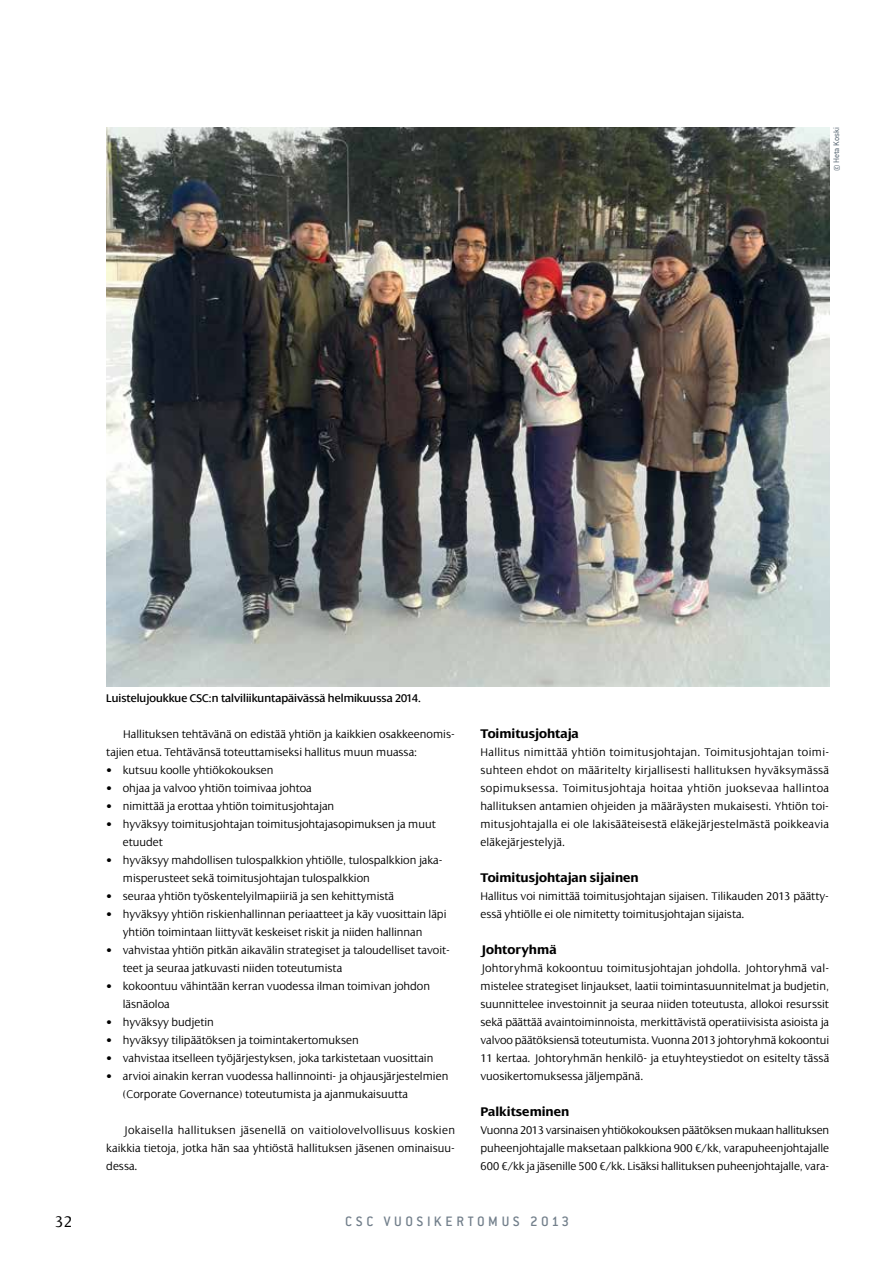
<style>
.page{position:relative;width:893px;height:1263px;background:#fff}
.page>*{position:absolute;margin:0;border:0;box-sizing:border-box;transform-origin:0 0}
.t1{font:300 16.5px "Dialog";color:#000}
.t2{font:500 15px "Conduit ITC Std";letter-spacing:.235em;color:#727f8b}
.t3{font:700 13.5px "Dialog";color:#000}
.t4{font:300 12px/18px "Dialog";color:#000}
.t5{font:12px "Dialog";color:#000}
.t6{font:300 9px "Conduit ITC Std";letter-spacing:-.01em;color:#485865}
</style>
<div class="page">
<img style="left:106px;top:128px;width:723px;height:559px">
<p class="t6" style="left:831px;top:171px;width:45px;rotate:-90deg">© Heta Koski</p>
<p class="t5" style="left:106px;top:692px;width:316px">Luistelujoukkue CSC:n talviliikuntapäivässä helmikuussa 2014.</p>
<p class="t4" style="left:106px;top:725px;width:350px;text-indent:17px">Hallituksen tehtävänä on edistää yhtiön ja kaikkien osakkeenomis&shy;tajien etua. Tehtävänsä toteuttamiseksi hallitus muun muassa:</p>
<p class="t4" style="left:106px;top:761px;width:169px">• kutsuu koolle yhtiökokouksen</p>
<p class="t4" style="left:106px;top:779px;width:207px">• ohjaa ja valvoo yhtiön toimivaa johtoa</p>
<p class="t4" style="left:106px;top:797px;width:229px">• nimittää ja erottaa yhtiön toimitusjohtajan</p>
<p class="t4" style="left:123px;top:815px;width:314px;text-indent:-16px">• hyväksyy toimitusjohtajan toimitusjohtajasopimuksen ja muut etuudet</p>
<p class="t4" style="left:123px;top:851px;width:321px;text-indent:-16px">• hyväksyy mahdollisen tulospalkkion yhtiölle, tulospalkkion jaka&shy;misperusteet sekä toimitusjohtajan tulospalkkion</p>
<p class="t4" style="left:106px;top:887px;width:289px">• seuraa yhtiön työskentelyilmapiiriä ja sen kehittymistä</p>
<p class="t4" style="left:123px;top:905px;width:325px;text-indent:-16px">• hyväksyy yhtiön riskienhallinnan periaatteet ja käy vuosittain läpi yhtiön toimintaan liittyvät keskeiset riskit ja niiden hallinnan</p>
<p class="t4" style="left:123px;top:941px;width:329px;text-indent:-16px">• vahvistaa yhtiön pitkän aikavälin strategiset ja taloudelliset tavoit&shy;teet ja seuraa jatkuvasti niiden toteutumista</p>
<p class="t4" style="left:123px;top:977px;width:309px;text-indent:-16px">• kokoontuu vähintään kerran vuodessa ilman toimivan johdon läsnäoloa</p>
<p class="t4" style="left:106px;top:1013px;width:109px">• hyväksyy budjetin</p>
<p class="t4" style="left:106px;top:1031px;width:254px">• hyväksyy tilipäätöksen ja toimintakertomuksen</p>
<p class="t4" style="left:106px;top:1049px;width:329px">• vahvistaa itselleen työjärjestyksen, joka tarkistetaan vuosittain</p>
<p class="t4" style="left:123px;top:1067px;width:327px;text-indent:-16px">• arvioi ainakin kerran vuodessa hallinnointi- ja ohjausjärjestelmien (Corporate Governance) toteutumista ja ajanmukaisuutta</p>
<p class="t4" style="left:106px;top:1121px;width:350px;text-align:justify;text-indent:17px">Jokaisella hallituksen jäsenellä on vaitiolovelvollisuus koskien kaikkia tietoja, jotka hän saa yhtiöstä hallituksen jäsenen ominaisuu&shy;dessa.</p>
<p class="t3" style="left:480px;top:726px;width:100px">Toimitusjohtaja</p>
<p class="t4" style="left:480px;top:743px;width:350px;text-align:justify">Hallitus nimittää yhtiön toimitusjohtajan. Toimitusjohtajan toimi&shy;suhteen ehdot on määritelty kirjallisesti hallituksen hyväksymässä sopimuksessa. Toimitusjohtaja hoitaa yhtiön juoksevaa hallintoa hallituksen antamien ohjeiden ja määräysten mukaisesti. Yhtiön toi&shy;mitusjohtajalla ei ole lakisääteisestä eläkejärjestelmästä poikkeavia eläkejärjestelyjä.</p>
<p class="t3" style="left:480px;top:870px;width:160px">Toimitusjohtajan sijainen</p>
<p class="t4" style="left:480px;top:887px;width:350px">Hallitus voi nimittää toimitusjohtajan sijaisen. Tilikauden 2013 päätty&shy;essä yhtiölle ei ole nimitetty toimitusjohtajan sijaista.</p>
<p class="t3" style="left:480px;top:942px;width:78px">Johtoryhmä</p>
<p class="t4" style="left:480px;top:959px;width:350px;text-align:justify">Johtoryhmä kokoontuu toimitusjohtajan johdolla. Johtoryhmä val&shy;mistelee strategiset linjaukset, laatii toimintasuunnitelmat ja budjetin, suunnittelee investoinnit ja seuraa niiden toteutusta, allokoi resurssit sekä päättää avaintoiminnoista, merkittävistä operatiivisista asioista ja valvoo päätöksiensä toteutumista. Vuonna 2013 johtoryhmä kokoontui 11 kertaa. Johtoryhmän henkilö- ja etuyhteystiedot on esitelty tässä vuosikertomuksessa jäljempänä.</p>
<p class="t3" style="left:480px;top:1104px;width:90px">Palkitseminen</p>
<p class="t4" style="left:480px;top:1121px;width:350px;text-align:justify">Vuonna 2013 varsinaisen yhtiökokouksen päätöksen mukaan hallituksen puheenjohtajalle maksetaan palkkiona 900 €/kk, varapuheenjohtajalle 600 €/kk ja jäsenille 500 €/kk. Lisäksi hallituksen puheenjohtajalle, vara-</p>
<h1 class="t1" style="left:55px;top:1213px;width:19px">32</h1>
<p class="t2" style="left:345px;top:1212px;width:225px">CSC VUOSIKERTOMUS 2013</p>
</div>
